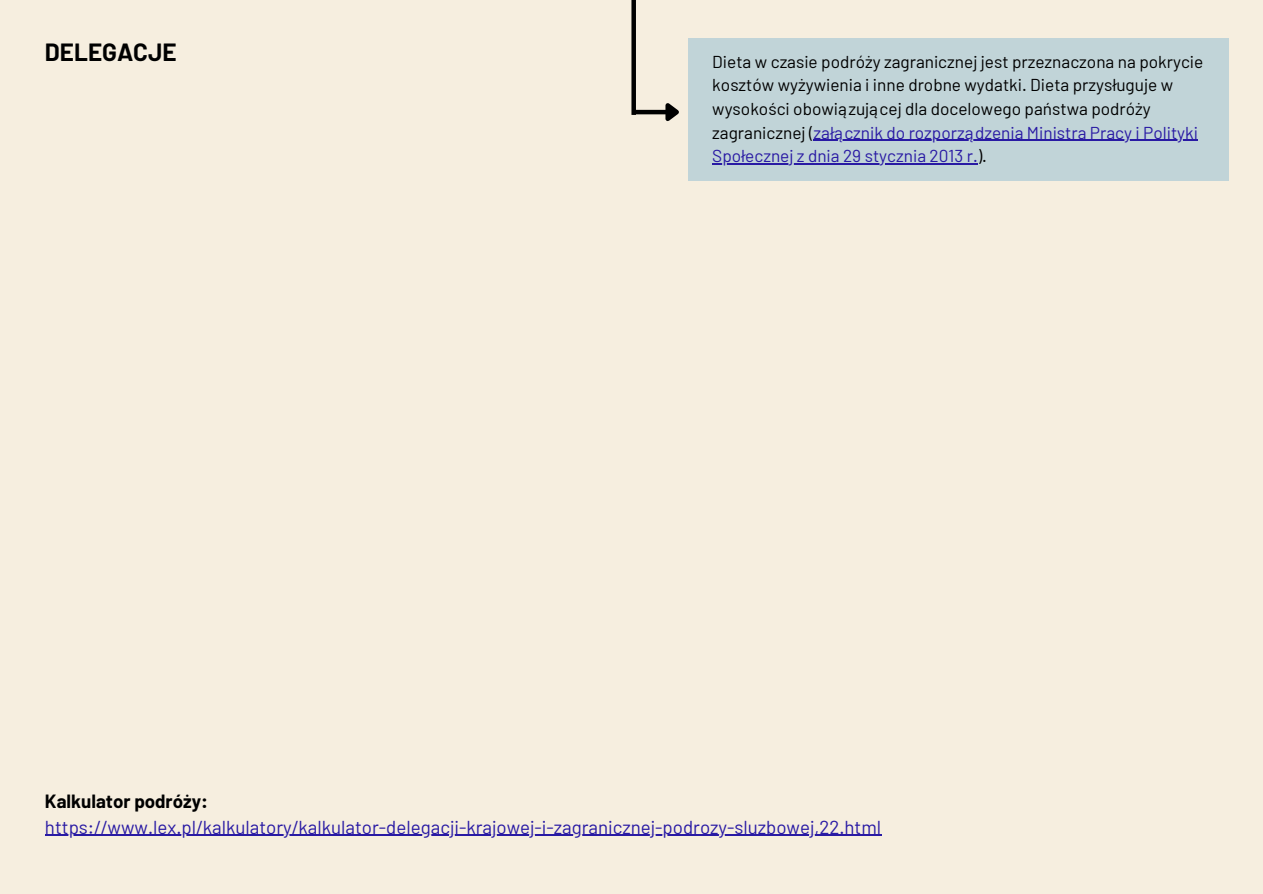
<style>
.page{position:relative;width:1263px;height:894px;background:#fff}
.page>*{position:absolute;margin:0;border:0;box-sizing:border-box;transform-origin:0 0}
.t1{font:700 24.3px "Barlow";color:#000}
.t2{font:18.75px "Barlow";color:#291aa4}
.t3{font:700 18.75px "Barlow";color:#000}
.t4{font:17.25px/23.7px "Barlow";color:#000}
.t5{font:17.25px "Barlow";color:#291aa4}
.s1{color:#291aa4}
.s2{color:#000}
</style>
<div class="page">
<div style="left:0;top:0;width:1263px;height:893px;background:#f6eedf"></div>
<hr style="left:632px;top:110px;width:35px;height:4px;background:#000">
<svg style="left:661px;top:103px;width:18px;height:18px"></svg>
<div style="left:631px;top:0;width:5px;height:115px;background:#000"></div>
<div style="left:688px;top:38px;width:541px;height:143px;background:#c1d4d8"></div>
<hr style="left:813px;top:140px;width:385px;height:1px;background:#291aa4">
<hr style="left:712px;top:163px;width:266px;height:1px;background:#291aa4">
<hr style="left:45px;top:834px;width:836px;height:1px;background:#291aa4">
<p class="t1" style="left:45px;top:37px;width:133px">DELEGACJE</p>
<h1 class="t4" style="left:712px;top:49px;width:493px">Dieta w czasie podróży zagranicznej jest przeznaczona na pokrycie kosztów wyżywienia i inne drobne wydatki. Dieta przysługuje w wysokości obowiązującej dla docelowego państwa podróży zagranicznej (<span class="s1">załącznik do rozporządzenia Ministra Pracy i Polityki</span></h1>
<p class="t5" style="left:712px;top:145px;width:276px">Społecznej z dnia 29 stycznia 2013 r.<span class="s2">).</span></p>
<p class="t3" style="left:45px;top:788px;width:165px">Kalkulator podróży:</p>
<p class="t2" style="left:45px;top:814px;width:838px">https://www.lex.pl/kalkulatory/kalkulator-delegacji-krajowej-i-zagranicznej-podrozy-sluzbowej,22.html</p>
</div>
